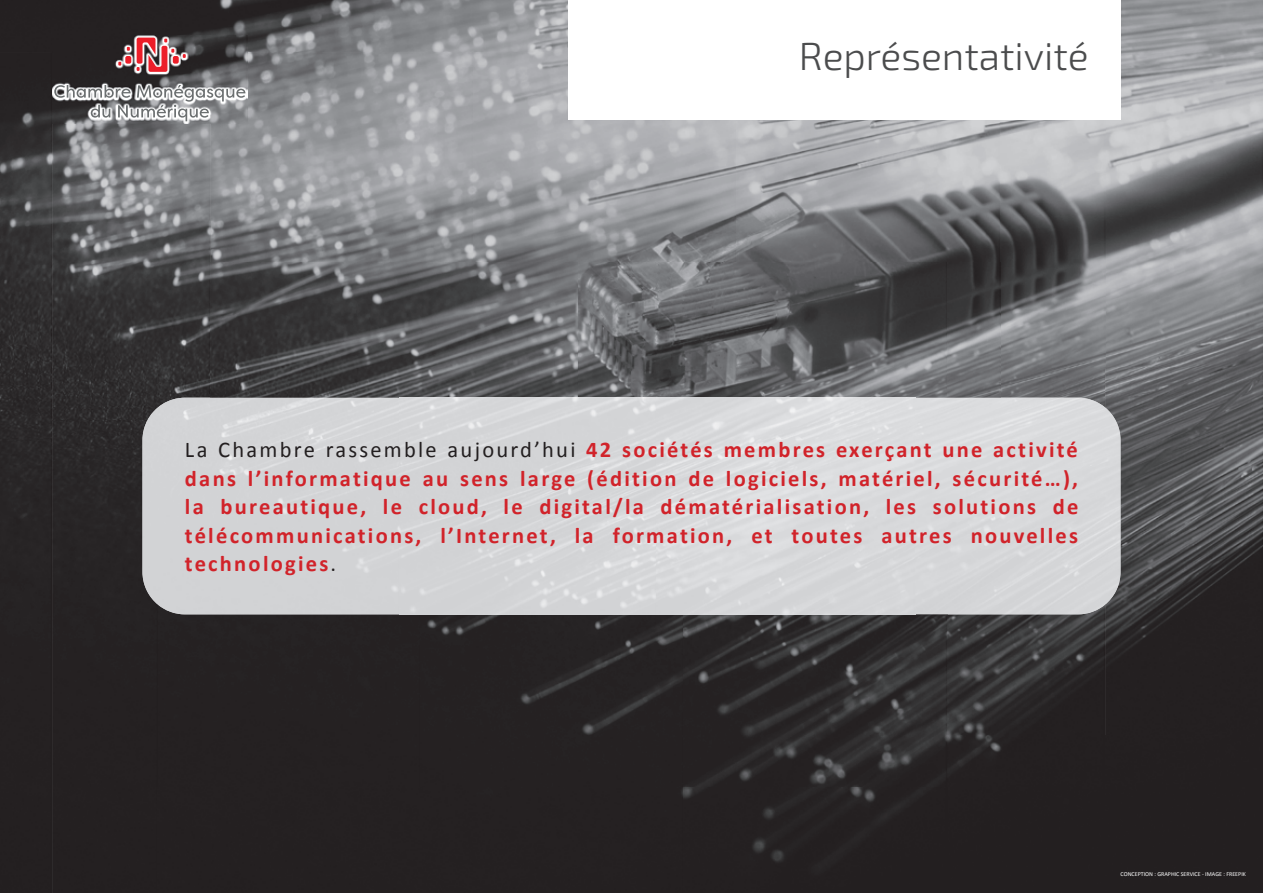
<style>
.page{position:relative;width:1263px;height:893px;background:#fff}
.page>*{position:absolute;margin:0;border:0;box-sizing:border-box;transform-origin:0 0}
.t1{font:300 39px "Exo 2";color:#4b4c4d}
.t2{font:700 22.5px/28.5px "Calibri";letter-spacing:.1em;color:#d1232a;text-align:justify}
.t3{font:6px "Calibri";color:#fff}
.s1{font-weight:400;color:#231f20}
</style>
<div class="page">
<img style="left:0;top:0;width:568px;height:52px">
<img style="left:1105px;top:0;width:158px;height:893px">
<img style="left:0;top:52px;width:52px;height:841px">
<img style="left:211px;top:52px;width:789px;height:346px">
<img style="left:1000px;top:120px;width:105px;height:278px">
<img style="left:52px;top:123px;width:159px;height:297px">
<div style="left:52px;top:420px;width:106px;height:473px;background:#252122"></div>
<div style="left:158px;top:614px;width:263px;height:174px;background:#252122"></div>
<img style="left:421px;top:614px;width:526px;height:174px">
<img style="left:947px;top:614px;width:158px;height:279px">
<div style="left:158px;top:788px;width:789px;height:105px;background:#242021"></div>
<div style="left:568px;top:0;width:552px;height:119px;background:#fff"></div>
<img style="left:142px;top:398px;width:978px;height:216px">
<img style="left:52px;top:35px;width:195px;height:88px">
<svg style="left:54px;top:85px;width:191px;height:36px"></svg>
<svg style="left:118px;top:47px;width:13px;height:19px"></svg>
<svg style="left:137px;top:38px;width:49px;height:34px;background:#af656a"></svg>
<h1 class="t1" style="left:799px;top:34px;width:291px">Représentativité</h1>
<p class="t2" style="left:185px;top:435px;width:895px"><span class="s1">La Chambre rassemble aujourd’hui</span> 42 sociétés membres exerçant une activité dans l’informatique au sens large (édition de logiciels, matériel, sécurité…), la bureautique, le cloud, le digital/la dématérialisation, les solutions de télécommunications, l’Internet, la formation, et toutes autres nouvelles technologies<span class="s1">.</span></p>
<p class="t3" style="left:1120px;top:870px;width:127px">CONCEPTION : GRAPHIC SERVICE - IMAGE : FREEPIK</p>
</div>
